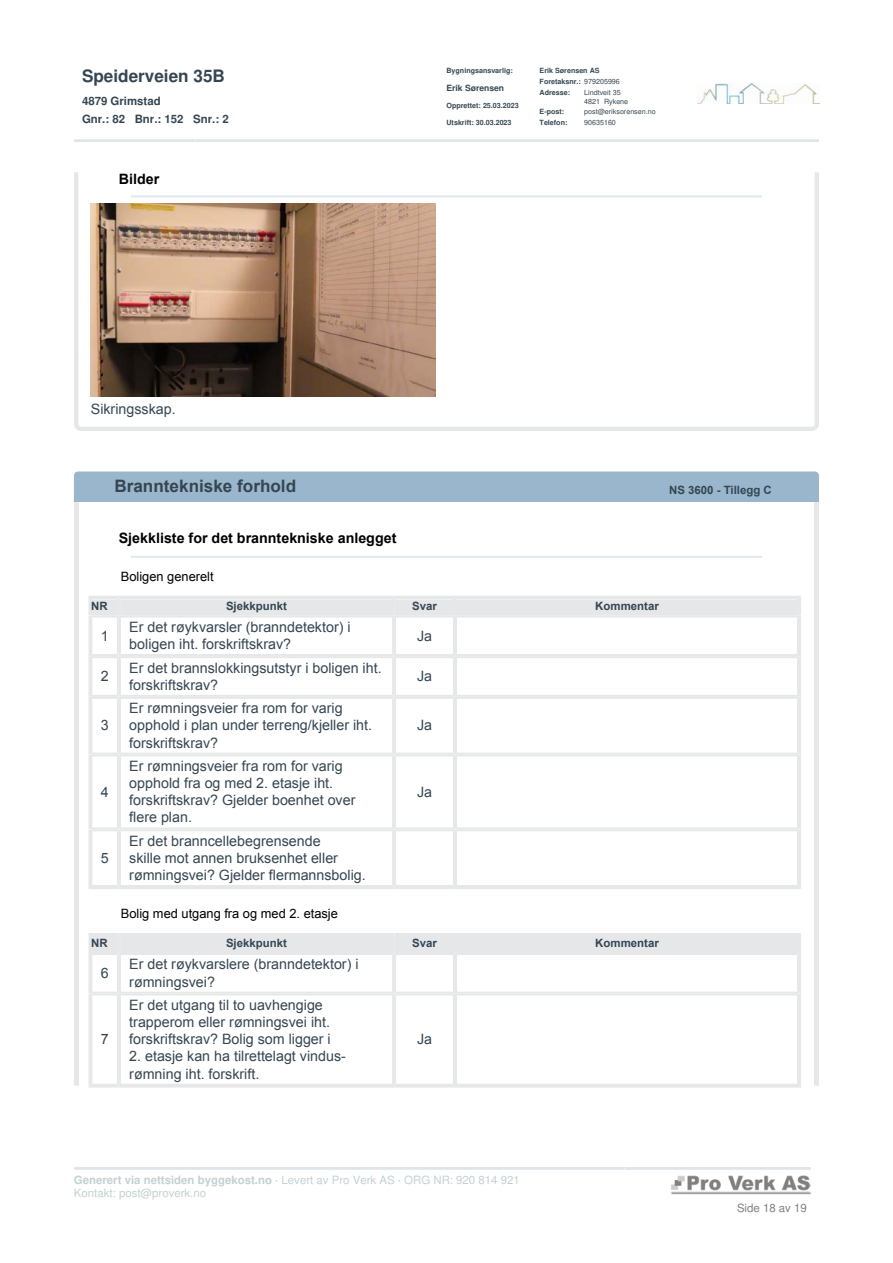
<style>
.page{position:relative;width:893px;height:1263px;background:#fff}
.page>*{position:absolute;margin:0;border:0;box-sizing:border-box;transform-origin:0 0}
.t1{font:700 17.1px "Arial";color:#354652}
.t2{font:700 17.1px "Helvetica";color:#354652}
.t3{font:14.25px/17.1px "Arial";color:#354652}
.t4{font:700 14.25px "Arial";color:#000}
.t5{font:12.9px "Arial";color:#000}
.t6{font:11.4px/13.6px "Helvetica";color:#c3d1d1}
.t7{font:700 11.4px "Arial";color:#354652}
.t8{font:700 11.4px/17.7px "Helvetica";color:#354652}
.t9{font:11.4px "Helvetica";color:#808080}
.t10{font:700 8.55px "Helvetica";color:#354652}
.t11{font:700 7.2px/10.6px "Helvetica";color:#354652}
.t12{font:7.2px/8.6px "Helvetica";color:#354652}
.s1{font-weight:400}
.s2{font-weight:700}
</style>
<div class="page">
<svg style="left:74px;top:139px;width:745px;height:3px;background:#e3e6ed"></svg>
<img style="left:698px;top:84px;width:121px;height:20px">
<svg style="left:74px;top:172px;width:745px;height:259px"></svg>
<hr style="left:131px;top:195px;width:631px;height:2px;background:#e1e8ef">
<img style="left:91px;top:203px;width:344px;height:194px">
<div style="left:74px;top:471px;width:745px;height:31px;background:#99b6cc"></div>
<hr style="left:815px;top:502px;width:4px;height:583px;background:#e6e7e8">
<hr style="left:74px;top:502px;width:4px;height:583px;background:#e6e7e8">
<hr style="left:131px;top:556px;width:631px;height:2px;background:#e1e8ef">
<svg style="left:88px;top:596px;width:713px;height:293px"></svg>
<svg style="left:88px;top:933px;width:713px;height:155px"></svg>
<hr style="left:74px;top:1167px;width:737px;height:3px;background:#e2e6ec">
<img style="left:671px;top:1175px;width:140px;height:19px">
<p class="t2" style="left:82px;top:69px;width:144px">Speiderveien 35B</p>
<p class="t8" style="left:82px;top:93px;width:148px">4879 Grimstad<br>Gnr.: 82 Bnr.: 152 Snr.: 2</p>
<p class="t4" style="left:119px;top:169px;width:42px">Bilder</p>
<p class="t3" style="left:91px;top:400px;width:86px">Sikringsskap.</p>
<p class="t11" style="left:446px;top:66px;width:68px">Bygningsansvarlig:</p>
<p class="t10" style="left:446px;top:85px;width:59px">Erik Sørensen</p>
<p class="t11" style="left:446px;top:101px;width:74px">Opprettet: 25.03.2023</p>
<p class="t11" style="left:446px;top:118px;width:67px">Utskrift: 30.03.2023</p>
<p class="t11" style="left:540px;top:66px;width:82px">Erik Sørensen AS<br>Foretaksnr.: <span class="s1">979205996</span></p>
<p class="t11" style="left:540px;top:88px;width:32px">Adresse:</p>
<p class="t12" style="left:584px;top:89px;width:46px">Lindtveit 35<br>4821 Rykene</p>
<p class="t11" style="left:540px;top:107px;width:26px">E-post:</p>
<p class="t12" style="left:584px;top:108px;width:73px">post@eriksorensen.no</p>
<p class="t11" style="left:540px;top:118px;width:29px">Telefon:</p>
<p class="t12" style="left:584px;top:119px;width:33px">90635160</p>
<p class="t1" style="left:114px;top:474px;width:183px">Branntekniske forhold</p>
<p class="t7" style="left:669px;top:482px;width:104px">NS 3600 - Tillegg C</p>
<p class="t4" style="left:119px;top:528px;width:279px">Sjekkliste for det branntekniske anlegget</p>
<p class="t5" style="left:121px;top:568px;width:94px">Boligen generelt</p>
<p class="t7" style="left:91px;top:598px;width:18px">NR</p>
<p class="t7" style="left:226px;top:598px;width:62px">Sjekkpunkt</p>
<p class="t7" style="left:412px;top:598px;width:26px">Svar</p>
<p class="t7" style="left:595px;top:598px;width:65px">Kommentar</p>
<p class="t3" style="left:101px;top:627px;width:9px">1</p>
<p class="t3" style="left:129px;top:618px;width:223px">Er det røykvarsler (branndetektor) i boligen iht. forskriftskrav?</p>
<p class="t3" style="left:417px;top:627px;width:17px">Ja</p>
<p class="t3" style="left:101px;top:667px;width:9px">2</p>
<p class="t3" style="left:129px;top:659px;width:254px">Er det brannslokkingsutstyr i boligen iht. forskriftskrav?</p>
<p class="t3" style="left:417px;top:667px;width:17px">Ja</p>
<p class="t3" style="left:101px;top:717px;width:9px">3</p>
<p class="t3" style="left:129px;top:700px;width:244px">Er rømningsveier fra rom for varig opphold i plan under terreng/kjeller iht. forskriftskrav?</p>
<p class="t3" style="left:417px;top:717px;width:17px">Ja</p>
<p class="t3" style="left:101px;top:783px;width:9px">4</p>
<p class="t3" style="left:101px;top:849px;width:9px">5</p>
<p class="t3" style="left:129px;top:757px;width:228px">Er rømningsveier fra rom for varig opphold fra og med 2. etasje iht. forskriftskrav? Gjelder boenhet over flere plan.</p>
<p class="t3" style="left:129px;top:832px;width:238px">Er det branncellebegrensende<br>skille mot annen bruksenhet eller rømningsvei? Gjelder flermannsbolig.</p>
<p class="t5" style="left:121px;top:905px;width:219px">Bolig med utgang fra og med 2. etasje</p>
<p class="t3" style="left:417px;top:783px;width:17px">Ja</p>
<p class="t7" style="left:91px;top:935px;width:18px">NR</p>
<p class="t7" style="left:226px;top:935px;width:62px">Sjekkpunkt</p>
<p class="t7" style="left:412px;top:935px;width:26px">Svar</p>
<p class="t7" style="left:595px;top:935px;width:65px">Kommentar</p>
<p class="t3" style="left:101px;top:964px;width:9px">6</p>
<p class="t3" style="left:129px;top:956px;width:231px">Er det røykvarslere (branndetektor) i rømningsvei?</p>
<p class="t3" style="left:101px;top:1031px;width:9px">7</p>
<p class="t3" style="left:129px;top:996px;width:203px">Er det utgang til to uavhengige trapperom eller rømningsvei iht. forskriftskrav? Bolig som ligger i</p>
<p class="t3" style="left:129px;top:1048px;width:218px">2. etasje kan ha tilrettelagt vindus&shy;rømning iht. forskrift.</p>
<p class="t3" style="left:417px;top:1031px;width:17px">Ja</p>
<p class="t6" style="left:74px;top:1174px;width:447px"><span class="s2">Generert via nettsiden byggekost.no ·</span> Levert av Pro Verk AS <span class="s2">·</span> ORG NR: 920 814 921<br>Kontakt: post@proverk.no</p>
<p class="t9" style="left:737px;top:1204px;width:71px">Side 18 av 19</p>
</div>
